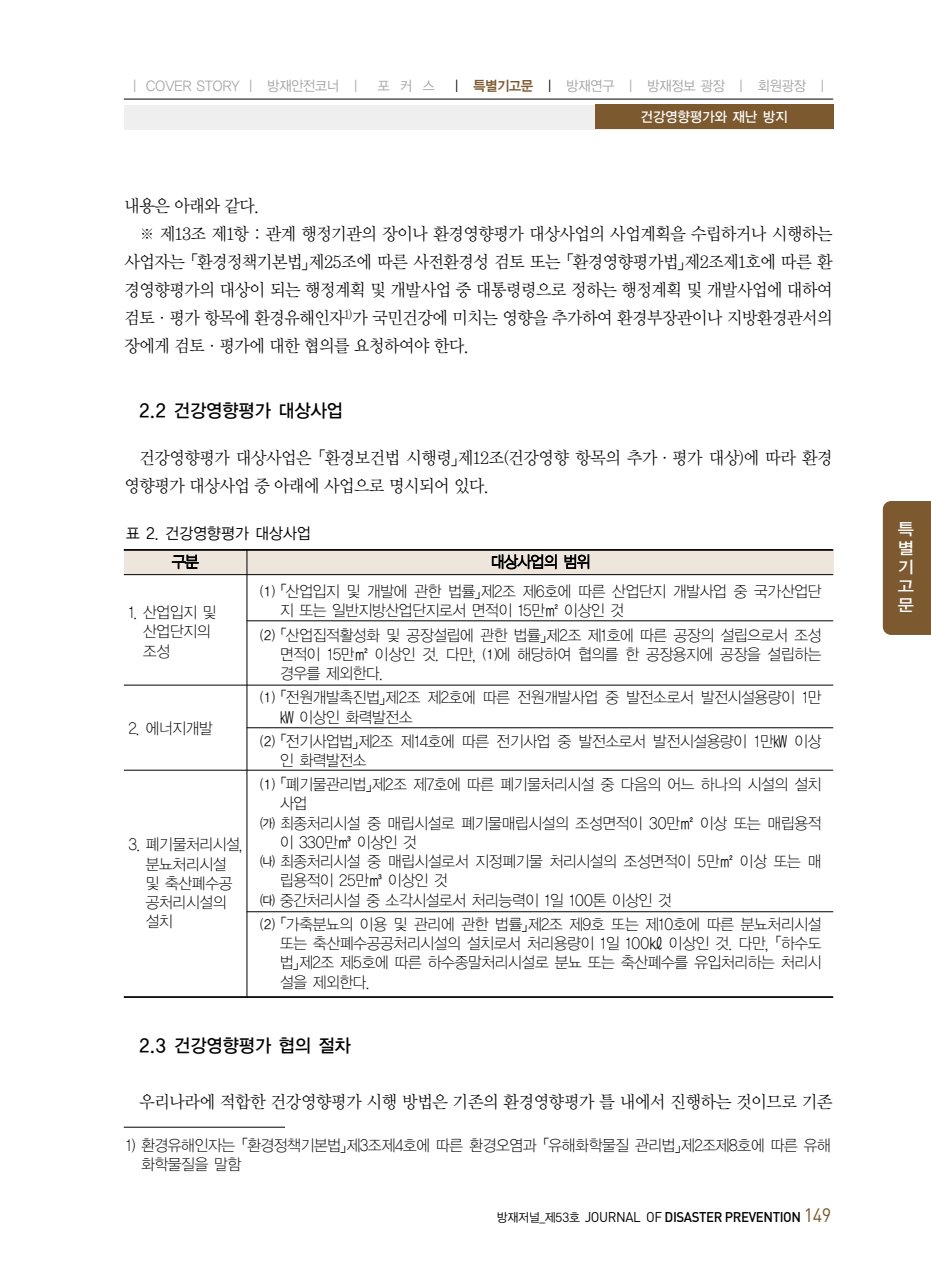
<style>
.page{position:relative;width:931px;height:1274px;background:#fff}
.page>*{position:absolute;margin:0;border:0;box-sizing:border-box;transform-origin:0 0}
.t1{font:18.38px "YGO13";letter-spacing:-.075em;color:#000;scale:.95 1}
.t2{font:17.5px/28px "Y Mj O12";letter-spacing:-.095em;color:#000;scale:.95 1}
.t3{font:16.62px/19.1px "YGO13";color:#fff;text-align:justify;scale:1.05 1}
.t4{font:15.75px/19.2px "YGO11";letter-spacing:-.105em;color:#000;scale:.95 1}
.t5{font:15.75px "YGO12";letter-spacing:-.07em;color:#000;scale:.95 1}
.t6{font:14px "YGO12";letter-spacing:-.1em;color:#a5a5a5;scale:.95 1}
.t7{font:500 14px "DIN";letter-spacing:-.03em;color:#000;scale:.95 1}
.t8{font:14px "YGO13";letter-spacing:-.075em;color:#fff;scale:.95 1}
.s1{color:#000}
.s2{font-family:"YGO14";color:#7c592f}
.s3{font-family:"YGO12";font-weight:400;font-size:12.25px}
.s4{font-weight:400}
.s5{font-weight:400;font-size:19.25px;color:#7c592f}
</style>
<div class="page">
<div style="left:883px;top:501px;width:48px;height:134px;background:#7c592f"></div>
<div style="left:124px;top:105px;width:709px;height:25px;background:#efefef"></div>
<hr style="left:124px;top:99px;width:709px;height:1px;background:#000">
<div style="left:595px;top:104px;width:238px;height:25px;background:#7c592f"></div>
<hr style="left:124px;top:1127px;width:161px;height:1px;background:#000">
<div style="left:124px;top:550px;width:709px;height:25px;background:#eee5dc"></div>
<hr style="left:124px;top:549px;width:709px;height:2px;background:#000">
<hr style="left:124px;top:574px;width:709px;height:1px;background:#000">
<hr style="left:124px;top:996px;width:709px;height:2px;background:#000">
<hr style="left:247px;top:550px;width:1px;height:447px;background:#000">
<hr style="left:247px;top:621px;width:586px;height:1px;background:#000">
<hr style="left:124px;top:685px;width:709px;height:1px;background:#000">
<hr style="left:247px;top:727px;width:586px;height:1px;background:#000">
<hr style="left:124px;top:770px;width:709px;height:1px;background:#000">
<hr style="left:247px;top:911px;width:586px;height:1px;background:#000">
<p class="t6" style="left:128px;top:79px;width:739px">｜ COVER STORY ｜ 방재안전코너 ｜ 포 커 스 <span class="s1">｜</span> <span class="s2">특별기고문</span> <span class="s1">｜</span> 방재연구 ｜ 방재정보 광장 ｜ 회원광장 ｜</p>
<p class="t8" style="left:640px;top:111px;width:157px">건강영향평가와 재난 방지</p>
<p class="t2" style="left:124px;top:193px;width:145px">내용은 아래와 같다.</p>
<p class="t2" style="left:139px;top:221px;width:733px">※ 제13조 제1항 : 관계 행정기관의 장이나 환경영향평가 대상사업의 사업계획을 수립하거나 시행하는</p>
<p class="t2" style="left:124px;top:249px;width:748px">사업자는「환경정책기본법」제25조에 따른 사전환경성 검토 또는「환경영향평가법」제2조제1호에 따른 환</p>
<p class="t2" style="left:124px;top:277px;width:748px">경영향평가의 대상이 되는 행정계획 및 개발사업 중 대통령령으로 정하는 행정계획 및 개발사업에 대하여</p>
<p class="t2" style="left:124px;top:305px;width:748px">검토·평가 항목에 환경유해인자<sup>1)</sup>가 국민건강에 미치는 영향을 추가하여 환경부장관이나 지방환경관서의</p>
<p class="t2" style="left:124px;top:333px;width:366px">장에게 검토·평가에 대한 협의를 요청하여야 한다.</p>
<p class="t1" style="left:139px;top:402px;width:217px">2.2 건강영향평가 대상사업</p>
<p class="t2" style="left:124px;top:445px;width:748px;text-indent:15px">건강영향평가 대상사업은「환경보건법 시행령」제12조(건강영향 항목의 추가·평가 대상)에 따라 환경 영향평가 대상사업 중 아래에 사업으로 명시되어 있다.</p>
<p class="t5" style="left:126px;top:526px;width:197px">표 2. 건강영향평가 대상사업</p>
<p class="t4" style="left:171px;top:553px;width:31px">구분</p>
<p class="t4" style="left:490px;top:553px;width:108px">대상사업의 범위</p>
<p class="t4" style="left:143px;top:604px;width:80px;text-indent:-14px">1. 산업입지 및 산업단지의 조성</p>
<p class="t4" style="left:128px;top:719px;width:91px">2. 에너지개발</p>
<p class="t4" style="left:145px;top:836px;width:105px;text-indent:-17px">3. 폐기물처리시설, 분뇨처리시설 및 축산폐수공 공처리시설의 설치</p>
<p class="t4" style="left:279px;top:583px;width:573px;text-indent:-19px">⑴「산업입지 및 개발에 관한 법률」제2조 제6호에 따른 산업단지 개발사업 중 국가산업단 지 또는 일반지방산업단지로서 면적이 15만㎡ 이상인 것</p>
<p class="t4" style="left:279px;top:626px;width:573px;text-align:justify;text-indent:-19px">⑵「산업집적활성화 및 공장설립에 관한 법률」제2조 제1호에 따른 공장의 설립으로서 조성 면적이 15만㎡ 이상인 것. 다만, ⑴에 해당하여 협의를 한 공장용지에 공장을 설립하는 경우를 제외한다.</p>
<p class="t4" style="left:279px;top:689px;width:573px;text-indent:-19px">⑴「전원개발촉진법」제2조 제2호에 따른 전원개발사업 중 발전소로서 발전시설용량이 1만㎾ 이상인 화력발전소</p>
<p class="t4" style="left:279px;top:732px;width:573px;text-indent:-19px">⑵「전기사업법」제2조 제14호에 따른 전기사업 중 발전소로서 발전시설용량이 1만㎾ 이상 인 화력발전소</p>
<p class="t4" style="left:260px;top:776px;width:593px">⑴「폐기물관리법」제2조 제7호에 따른 폐기물처리시설 중 다음의 어느 하나의 시설의 설치</p>
<p class="t4" style="left:279px;top:795px;width:31px">사업</p>
<p class="t4" style="left:260px;top:814px;width:593px">㈎ 최종처리시설 중 매립시설로 폐기물매립시설의 조성면적이 30만㎡ 이상 또는 매립용적</p>
<p class="t4" style="left:279px;top:834px;width:147px">이 330만㎥ 이상인 것</p>
<p class="t4" style="left:260px;top:853px;width:593px">㈏ 최종처리시설 중 매립시설로서 지정폐기물 처리시설의 조성면적이 5만㎡ 이상 또는 매</p>
<p class="t4" style="left:279px;top:872px;width:179px">립용적이 25만㎥ 이상인 것</p>
<p class="t4" style="left:260px;top:891px;width:436px">㈐ 중간처리시설 중 소각시설로서 처리능력이 1일 100톤 이상인 것</p>
<p class="t4" style="left:279px;top:916px;width:573px;text-align:justify;text-indent:-19px">⑵「가축분뇨의 이용 및 관리에 관한 법률」제2조 제9호 또는 제10호에 따른 분뇨처리시설 또는 축산폐수공공처리시설의 설치로서 처리용량이 1일 100㎘ 이상인 것. 다만, 「하수도 법」제2조 제5호에 따른 하수종말처리시설로 분뇨 또는 축산폐수를 유입처리하는 처리시 설을 제외한다.</p>
<p class="t1" style="left:139px;top:1037px;width:225px">2.3 건강영향평가 협의 절차</p>
<p class="t2" style="left:139px;top:1089px;width:733px">우리나라에 적합한 건강영향평가 시행 방법은 기존의 환경영향평가 틀 내에서 진행하는 것이므로 기존</p>
<p class="t4" style="left:140px;top:1137px;width:729px;text-indent:-15px">1) 환경유해인자는「환경정책기본법」제3조제4호에 따른 환경오염과「유해화학물질 관리법」제2조제8호에 따른 유해 화학물질을 말함</p>
<p class="t7" style="left:496px;top:1212px;width:354px"><span class="s3">방재저널_제53호</span> <span class="s4">JOURNAL OF</span> DISASTER PREVENTION <span class="s5">149</span></p>
<p class="t3" style="left:897px;top:520px;width:18px">특 별 기 고 문</p>
</div>
